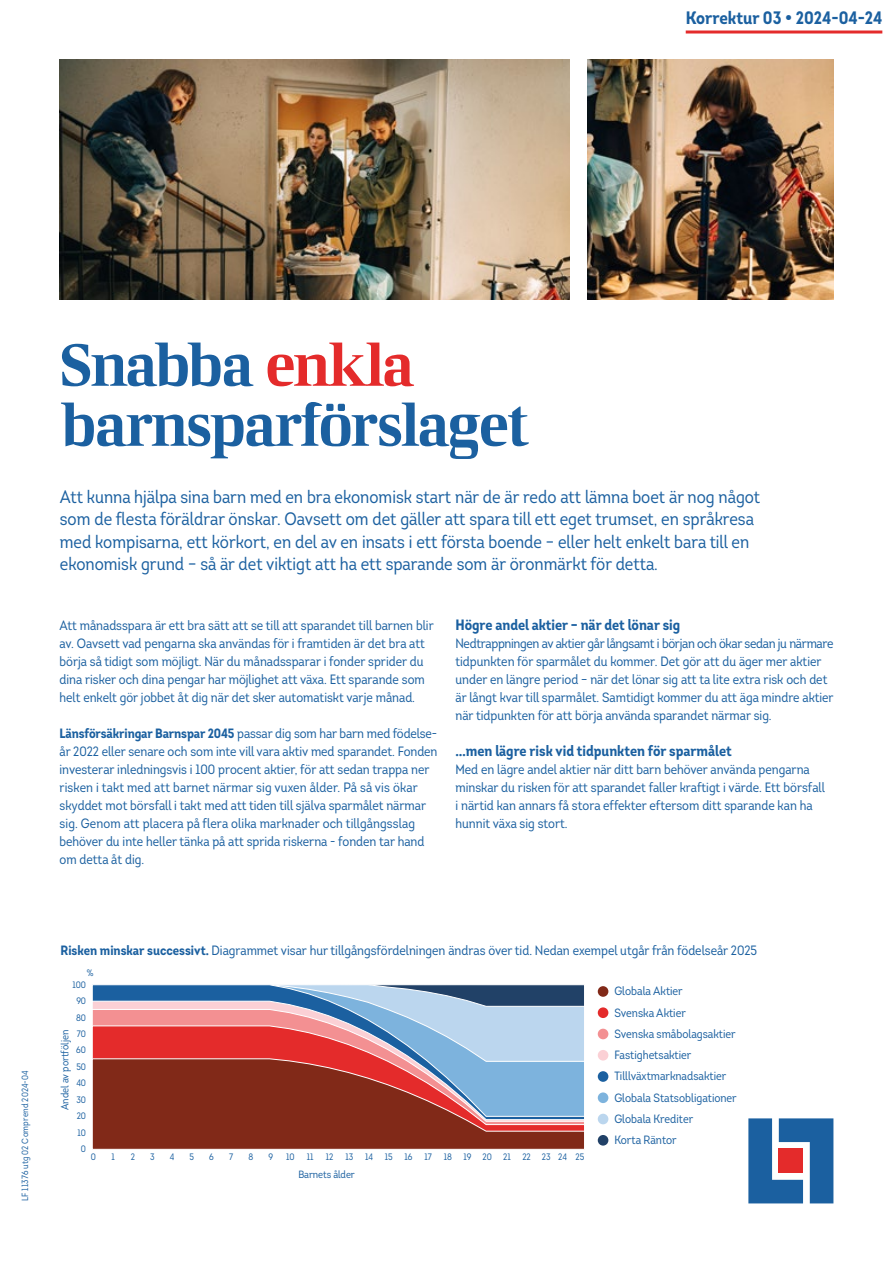
<style>
.page{position:relative;width:893px;height:1263px;background:#fff}
.page>*{position:absolute;margin:0;border:0;box-sizing:border-box;transform-origin:0 0}
.t1{font:60px/60px "LF Rubrik 2";letter-spacing:-.03em;color:#1b60a0}
.t2{font:18px/22.5px "Intro Cond";color:#1b60a0}
.t3{font:700 18px "Intro Cond";color:#1b60a0}
.t4{font:700 15px "Intro Cond";color:#1b60a0}
.t5{font:13.5px/18px "Intro Cond";color:#1b60a0}
.t6{font:12px/21.3px "Intro Cond";color:#1b60a0}
.t7{font:10.5px "Intro Cond";letter-spacing:-.005em;color:#1b60a0}
.t8{font:9.3px "Intro Cond";color:#1b60a0}
.t9{font:9px "Intro Cond";letter-spacing:.02em;color:#1b60a0}
.s1{color:#e42b2b}
.s2{font-weight:700}
</style>
<div class="page">
<hr style="left:686px;top:31px;width:196px;height:3px;background:#e42b2b">
<svg style="left:748px;top:1118px;width:85px;height:85px"></svg>
<div style="left:779px;top:1149px;width:24px;height:24px;background:#e42b2b"></div>
<img style="left:60px;top:60px;width:509px;height:240px">
<img style="left:587px;top:60px;width:246px;height:240px">
<svg style="left:92px;top:984px;width:492px;height:16px"></svg>
<svg style="left:92px;top:1000px;width:492px;height:9px"></svg>
<svg style="left:92px;top:1009px;width:492px;height:16px"></svg>
<svg style="left:92px;top:1025px;width:492px;height:33px"></svg>
<svg style="left:92px;top:1058px;width:493px;height:92px"></svg>
<div style="left:598px;top:986px;width:10px;height:11px;background:#812918;border-radius:50%"></div>
<div style="left:598px;top:1007px;width:10px;height:11px;background:#e42b2b;border-radius:50%"></div>
<div style="left:598px;top:1029px;width:10px;height:10px;background:#f39092;border-radius:50%"></div>
<div style="left:598px;top:1050px;width:10px;height:10px;background:#fbd0d5;border-radius:50%"></div>
<div style="left:598px;top:1071px;width:10px;height:11px;background:#1b60a0;border-radius:50%"></div>
<div style="left:598px;top:1092px;width:10px;height:11px;background:#7db3dd;border-radius:50%"></div>
<div style="left:598px;top:1114px;width:10px;height:10px;background:#bbd6ee;border-radius:50%"></div>
<div style="left:598px;top:1135px;width:10px;height:10px;background:#214167;border-radius:50%"></div>
<h2 class="t3" style="left:686px;top:6px;width:198px">Korrektur 03 • 2024-04-24</h2>
<h1 class="t1" style="left:60px;top:334px;width:472px">Snabba <span class="s1">enkla </span>barnsparförslaget</h1>
<p class="t2" style="left:60px;top:485px;width:702px">Att kunna hjälpa sina barn med en bra ekonomisk start när de är redo att lämna boet är nog något som de flesta föräldrar önskar. Oavsett om det gäller att spara till ett eget trumset, en språkresa med kompisarna, ett körkort, en del av en insats i ett första boende – eller helt enkelt bara till en ekonomisk grund – så är det viktigt att ha ett sparande som är öronmärkt för detta.</p>
<p class="t5" style="left:60px;top:616px;width:376px">Att månadsspara är ett bra sätt att se till att sparandet till barnen blir av. Oavsett vad pengarna ska användas för i framtiden är det bra att börja så tidigt som möjligt. När du månadssparar i fonder sprider du dina risker och dina pengar har möjlighet att växa. Ett sparande som helt enkelt gör jobbet åt dig när det sker automatiskt varje månad.</p>
<p class="t5" style="left:60px;top:724px;width:379px"><span class="s2">Länsförsäkringar Barnspar 2045</span> passar dig som har barn med födelse&shy;år 2022 eller senare och som inte vill vara aktiv med sparandet. Fonden investerar inledningsvis i 100 procent aktier, för att sedan trappa ner risken i takt med att barnet närmar sig vuxen ålder. På så vis ökar skyddet mot börsfall i takt med att tiden till själva sparmålet närmar sig. Genom att placera på flera olika marknader och tillgångsslag behöver du inte heller tänka på att sprida riskerna - fonden tar hand om detta åt dig.</p>
<p class="t4" style="left:455px;top:615px;width:226px">Högre andel aktier – när det lönar sig</p>
<p class="t5" style="left:455px;top:634px;width:380px">Nedtrappningen av aktier går långsamt i början och ökar sedan ju närmare tidpunkten för sparmålet du kommer. Det gör att du äger mer aktier under en längre period – när det lönar sig att ta lite extra risk och det är långt kvar till sparmålet. Samtidigt kommer du att äga mindre aktier när tidpunkten för att börja använda sparandet närmar sig.</p>
<p class="t4" style="left:455px;top:741px;width:278px">…men lägre risk vid tidpunkten för sparmålet</p>
<p class="t5" style="left:455px;top:760px;width:371px">Med en lägre andel aktier när ditt barn behöver använda pengarna minskar du risken för att sparandet faller kraftigt i värde. Ett börsfall i närtid kan annars få stora effekter eftersom ditt sparande kan ha hunnit växa sig stort.</p>
<p class="t9" style="left:19px;top:1201px;width:133px;rotate:-90deg">LF 11376 utg 02 Comprend 2024-04</p>
<p class="t5" style="left:61px;top:942px;width:698px"><span class="s2">Risken minskar successivt.</span> Diagrammet visar hur tillgångsfördelningen ändras över tid. Nedan exempel utgår från födelseår 2025</p>
<p class="t8" style="left:87px;top:967px;width:8px">%</p>
<p class="t8" style="left:72px;top:979px;width:15px">100</p>
<p class="t8" style="left:76px;top:995px;width:11px">90</p>
<p class="t8" style="left:76px;top:1011px;width:12px">80</p>
<p class="t8" style="left:77px;top:1028px;width:11px">70</p>
<p class="t7" style="left:59px;top:1110px;width:81px;rotate:-90deg">Andel av portföljen</p>
<p class="t8" style="left:76px;top:1044px;width:11px">60</p>
<p class="t8" style="left:76px;top:1061px;width:11px">50</p>
<p class="t8" style="left:76px;top:1077px;width:11px">40</p>
<p class="t8" style="left:76px;top:1094px;width:11px">30</p>
<p class="t8" style="left:77px;top:1110px;width:11px">20</p>
<p class="t8" style="left:78px;top:1127px;width:10px">10</p>
<p class="t8" style="left:81px;top:1143px;width:7px">0</p>
<p class="t8" style="left:91px;top:1151px;width:7px">0</p>
<p class="t8" style="left:111px;top:1151px;width:5px">1</p>
<p class="t8" style="left:131px;top:1151px;width:6px">2</p>
<p class="t8" style="left:150px;top:1151px;width:6px">3</p>
<p class="t8" style="left:170px;top:1151px;width:6px">4</p>
<p class="t8" style="left:190px;top:1151px;width:6px">5</p>
<p class="t8" style="left:209px;top:1151px;width:6px">6</p>
<p class="t8" style="left:229px;top:1151px;width:6px">7</p>
<p class="t8" style="left:249px;top:1151px;width:6px">8</p>
<p class="t8" style="left:268px;top:1151px;width:6px">9</p>
<p class="t8" style="left:286px;top:1151px;width:10px">10</p>
<p class="t8" style="left:307px;top:1151px;width:8px">11</p>
<p class="t8" style="left:326px;top:1151px;width:9px">12</p>
<p class="t8" style="left:345px;top:1151px;width:9px">13</p>
<p class="t8" style="left:365px;top:1151px;width:9px">14</p>
<p class="t8" style="left:385px;top:1151px;width:9px">15</p>
<p class="t8" style="left:404px;top:1151px;width:10px">16</p>
<p class="t8" style="left:424px;top:1151px;width:9px">17</p>
<p class="t8" style="left:444px;top:1151px;width:142px">18 19 20 21 22 23 24 25</p>
<p class="t7" style="left:298px;top:1167px;width:58px">Barnets ålder</p>
<p class="t6" style="left:614px;top:980px;width:124px">Globala Aktier<br>Svenska Aktier<br>Svenska småbolagsaktier<br>Fastighetsaktier<br>Tilllväxtmarknadsaktier<br>Globala Statsobligationer<br>Globala Krediter<br>Korta Räntor</p>
</div>
